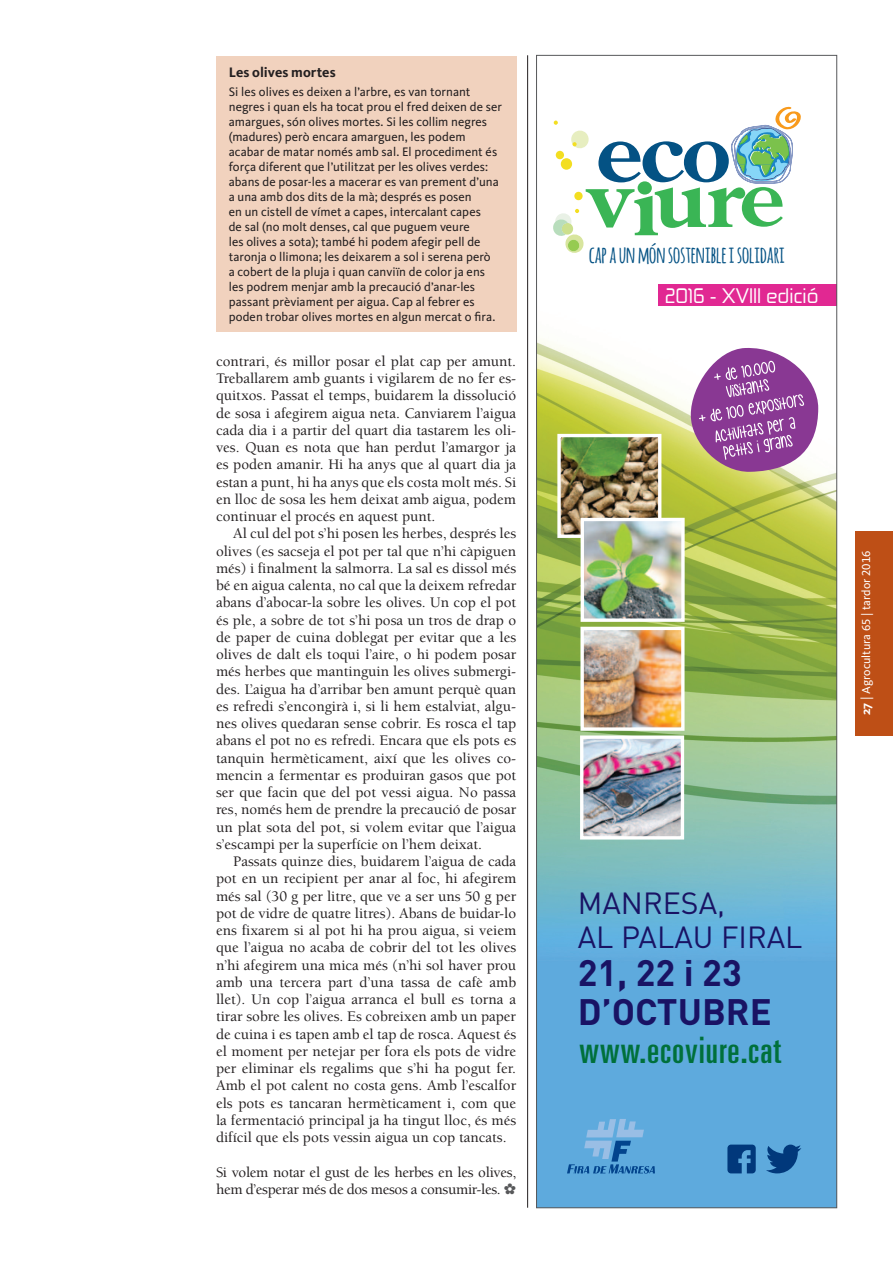
<style>
.page{position:relative;width:893px;height:1263px;background:#fff}
.page>*{position:absolute;margin:0;border:0;box-sizing:border-box;transform-origin:0 0}
.t1{font:ultra-condensed 36.45px "Univers";letter-spacing:.03em;color:#00703b}
.t2{font:700 36.3px/38.2px "DIN";color:#191364}
.t3{font:30.15px/33.6px "DIN";color:#191364}
.t4{font:700 23.25px "Amatic";color:#045284}
.t5{font:18.9px "Zekton Rg";color:#fff}
.t6{font:500 15px/17.2px "Berkeley";color:#231f20;text-align:justify}
.t7{font:500 15px/17.2px "Berkeley";letter-spacing:-.02em;color:#231f20}
.t8{font:700 14.25px "Kievit OT";color:#231f20}
.t9{font:12.75px/15px "Kievit OT";letter-spacing:.005em;color:#231f20}
.t10{font:12px "Kievit OT";color:#fff}
.s1{color:#57585a}
.s2{font-weight:700;font-size:12.75px}
.s3{font-size:12.75px}
</style>
<div class="page">
<div style="left:855px;top:531px;width:38px;height:205px;background:#be4f16"></div>
<div style="left:216px;top:56px;width:300px;height:275px;background:#f1d2be"></div>
<img style="left:538px;top:339px;width:297px;height:867px">
<svg style="left:727px;top:1144px;width:29px;height:29px"></svg>
<svg style="left:766px;top:1144px;width:35px;height:29px"></svg>
<svg style="left:567px;top:1119px;width:88px;height:54px;background:#5fa2d5"></svg>
<div style="left:658px;top:285px;width:179px;height:21px;background:#e12892"></div>
<svg style="left:553px;top:106px;width:248px;height:147px"></svg>
<svg style="left:691px;top:346px;width:127px;height:126px"></svg>
<img style="left:561px;top:438px;width:96px;height:96px">
<div style="left:557px;top:434px;width:104px;height:104px;border:3px solid #fff"></div>
<img style="left:584px;top:739px;width:96px;height:96px">
<div style="left:580px;top:735px;width:104px;height:104px;border:3px solid #fff"></div>
<img style="left:585px;top:522px;width:96px;height:96px">
<div style="left:581px;top:518px;width:104px;height:104px;border:3px solid #fff"></div>
<img style="left:584px;top:631px;width:97px;height:96px">
<div style="left:580px;top:627px;width:105px;height:104px;border:3px solid #fff"></div>
<hr style="left:527px;top:55px;width:1px;height:1153px;background:#231f20">
<p class="t8" style="left:229px;top:64px;width:108px">Les olives mortes</p>
<p class="t9" style="left:229px;top:84px;width:275px">Si les olives es deixen a l’arbre, es van tornant negres i quan els ha tocat prou el fred deixen de ser amargues, són olives mortes. Si les collim negres (madures) però encara amarguen, les podem acabar de matar només amb sal. El procediment és força diferent que l’utilitzat per les olives verdes: abans de posar-les a macerar es van prement d’una a una amb dos dits de la mà; després es posen<br>en un cistell de vímet a capes, intercalant capes<br>de sal (no molt denses, cal que puguem veure<br>les olives a sota); també hi podem afegir pell de taronja o llimona; les deixarem a sol i serena però<br>a cobert de la pluja i quan canviïn de color ja ens les podrem menjar amb la precaució d’anar-les passant prèviament per aigua. Cap al febrer es poden trobar olives mortes en algun mercat o fira.</p>
<p class="t6" style="left:216px;top:353px;width:302px">contrari, és millor posar el plat cap per amunt.<br>Treballarem amb guants i vigilarem de no fer es&shy;quitxos. Passat el temps, buidarem la dissolució de sosa i afegirem aigua neta. Canviarem l’aigua cada dia i a partir del quart dia tastarem les oli&shy;ves. Quan es nota que han perdut l’amargor ja es poden amanir. Hi ha anys que al quart dia ja estan a punt, hi ha anys que els costa molt més. Si en lloc de sosa les hem deixat amb aigua, podem continuar el procés en aquest punt.</p>
<p class="t6" style="left:216px;top:525px;width:302px;text-indent:17px">Al cul del pot s’hi posen les herbes, després les olives (es sacseja el pot per tal que n’hi càpiguen més) i finalment la salmorra. La sal es dissol més bé en aigua calenta, no cal que la deixem refredar abans d’abocar-la sobre les olives. Un cop el pot és ple, a sobre de tot s’hi posa un tros de drap o de paper de cuina doblegat per evitar que a les olives de dalt els toqui l’aire, o hi podem posar més herbes que mantinguin les olives submergi&shy;des. L’aigua ha d’arribar ben amunt perquè quan es refredi s’encongirà i, si li hem estalviat, algu&shy;nes olives quedaran sense cobrir. Es rosca el tap abans el pot no es refredi. Encara que els pots es tanquin hermèticament, així que les olives co&shy;mencin a fermentar es produiran gasos que pot ser que facin que del pot vessi aigua. No passa res, només hem de prendre la precaució de posar un plat sota del pot, si volem evitar que l’aigua s’escampi per la superfície on l’hem deixat.</p>
<p class="t6" style="left:216px;top:853px;width:302px;text-indent:17px">Passats quinze dies, buidarem l’aigua de cada pot en un recipient per anar al foc, hi afegirem més sal (30 g per litre, que ve a ser uns 50 g per pot de vidre de quatre litres). Abans de buidar-lo ens fixarem si al pot hi ha prou aigua, si veiem que l’aigua no acaba de cobrir del tot les olives n’hi afegirem una mica més (n’hi sol haver prou amb una tercera part d’una tassa de cafè amb llet). Un cop l’aigua arranca el bull es torna a tirar sobre les olives. Es cobreixen amb un paper de cuina i es tapen amb el tap de rosca. Aquest és el moment per netejar per fora els pots de vidre per eliminar els regalims que s’hi ha pogut fer.<br>Amb el pot calent no costa gens. Amb l’escalfor els pots es tancaran hermèticament i, com que la fermentació principal ja ha tingut lloc, és més difícil que els pots vessin aigua un cop tancats.</p>
<p class="t7" style="left:216px;top:1163px;width:302px">Si volem notar el gust de les herbes en les olives, hem d’esperar més de dos mesos a consumir-les. <span class="s1">✿</span></p>
<h3 class="t4" style="left:589px;top:238px;width:197px">CAP A UN MÓN SOSTENIBLE I SOLIDARI</h3>
<p class="t5" style="left:665px;top:283px;width:155px">2016 - XVIII edició</p>
<p class="t10" style="left:859px;top:715px;width:166px;rotate:-90deg"><span class="s2">27</span> <span class="s3">|</span> Agrocultura 65 | tardor 2016</p>
<h3 class="t3" style="left:578px;top:886px;width:226px">MANRESA,<br>AL PALAU FIRAL</h3>
<h2 class="t2" style="left:578px;top:952px;width:195px">21, 22 i 23<br>D’OCTUBRE</h2>
<h1 class="t1" style="left:579px;top:1030px;width:203px">www.ecoviure.cat</h1>
</div>
